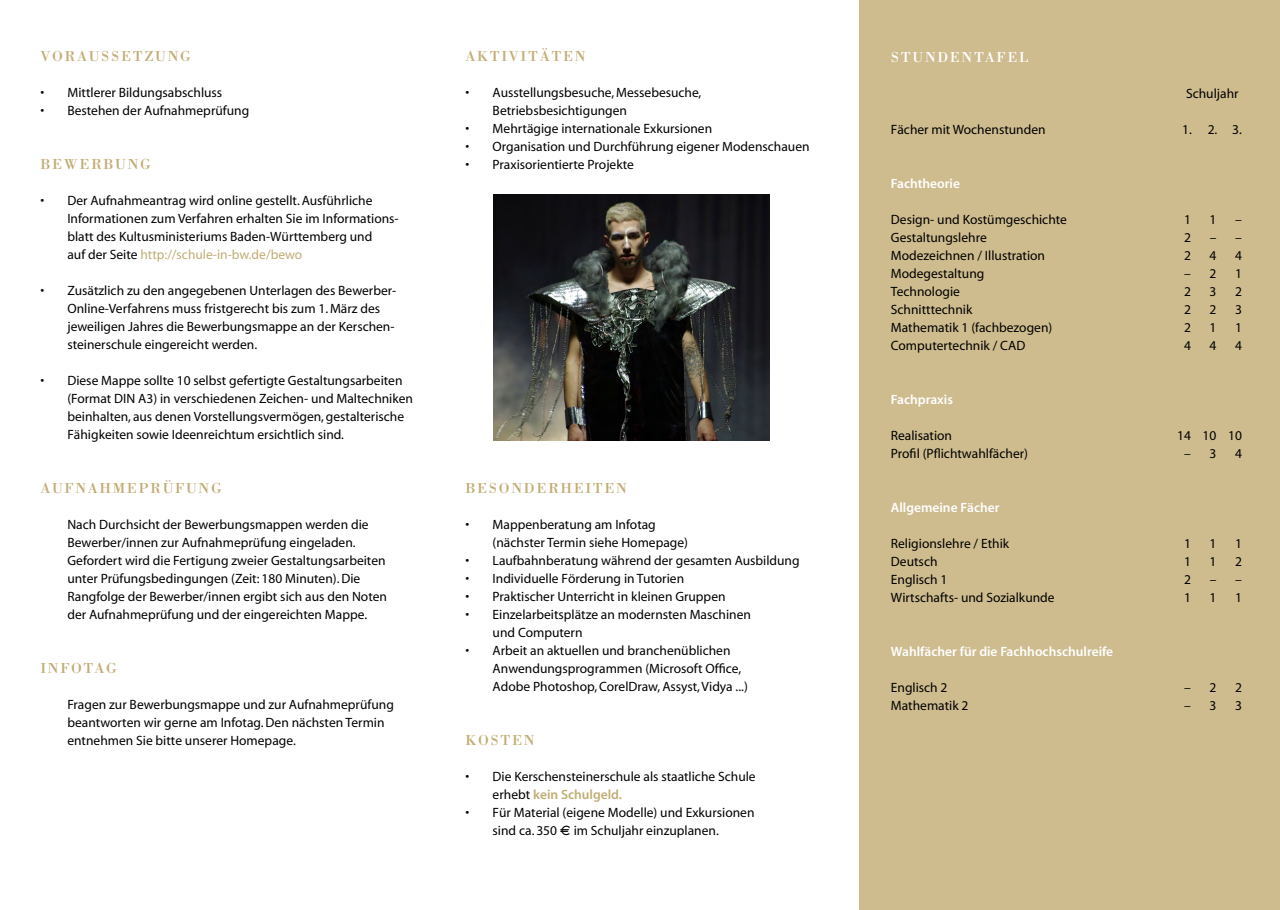
<style>
.page{position:relative;width:1280px;height:910px;background:#fff}
.page>*{position:absolute;margin:0;border:0;box-sizing:border-box;transform-origin:0 0}
.t1{font:15px "Bodoni";letter-spacing:.11em;color:#c1ac74}
.t2{font:15px "Bodoni";letter-spacing:.11em;color:#fff}
.t3{font:13.5px/18px "Myriad MM 400 600";color:#000}
.t4{font:13.5px "Myriad MM 565 600";color:#fff}
.t5{font:13.5px "Myriad MM 565 600";color:#c1ac74}
.s1{color:#c1ac74}
.s2{font-family:"Myriad MM 400 600";color:#000}
.s3{font-family:"Euro font";font-size:12px}
</style>
<div class="page">
<div style="left:859px;top:0;width:421px;height:910px;background:#cebc8f"></div>
<img style="left:493px;top:195px;width:276px;height:245px">
<p class="t1" style="left:40px;top:47px;width:152px">VORAUSSETZUNG</p>
<p class="t3" style="left:40px;top:84px;width:183px">• Mittlerer Bildungsabschluss</p>
<p class="t3" style="left:40px;top:102px;width:210px">• Bestehen der Aufnahmeprüfung</p>
<p class="t1" style="left:40px;top:155px;width:112px">BEWERBUNG</p>
<p class="t3" style="left:67px;top:192px;width:333px;text-indent:-27px">• Der Aufnahmeantrag wird online gestellt. Ausführliche Informationen zum Verfahren erhalten Sie im Informations&shy;blatt des Kultusministeriums Baden-Württemberg und<br>auf der Seite <span class="s1">http://schule-in-bw.de/bewo</span></p>
<p class="t3" style="left:67px;top:282px;width:330px;text-indent:-27px">• Zusätzlich zu den angegebenen Unterlagen des Bewerber-Online-Verfahrens muss fristgerecht bis zum 1. März des jeweiligen Jahres die Bewerbungsmappe an der Kerschen&shy;steinerschule eingereicht werden.</p>
<p class="t3" style="left:67px;top:372px;width:347px;text-indent:-27px">• Diese Mappe sollte 10 selbst gefertigte Gestaltungsarbeiten (Format DIN A3) in verschiedenen Zeichen- und Maltechniken beinhalten, aus denen Vorstellungsvermögen, gestalterische Fähigkeiten sowie Ideenreichtum ersichtlich sind.</p>
<p class="t1" style="left:40px;top:479px;width:183px">AUFNAHMEPRÜFUNG</p>
<p class="t3" style="left:67px;top:516px;width:321px">Nach Durchsicht der Bewerbungsmappen werden die Bewerber/innen zur Aufnahmeprüfung eingeladen.<br>Gefordert wird die Fertigung zweier Gestaltungsarbeiten unter Prüfungsbedingungen (Zeit: 180 Minuten). Die Rangfolge der Bewerber/innen ergibt sich aus den Noten der Aufnahmeprüfung und der eingereichten Mappe.</p>
<p class="t1" style="left:40px;top:659px;width:78px">INFOTAG</p>
<p class="t3" style="left:67px;top:696px;width:328px">Fragen zur Bewerbungsmappe und zur Aufnahmeprüfung beantworten wir gerne am Infotag. Den nächsten Termin entnehmen Sie bitte unserer Homepage.</p>
<p class="t1" style="left:466px;top:47px;width:121px">AKTIVITÄTEN</p>
<p class="t3" style="left:493px;top:84px;width:210px;text-indent:-27px">• Ausstellungsbesuche, Messebesuche,<br>Betriebsbesichtigungen</p>
<p class="t3" style="left:466px;top:120px;width:248px">• Mehrtägige internationale Exkursionen</p>
<p class="t3" style="left:466px;top:138px;width:345px">• Organisation und Durchführung eigener Modenschauen</p>
<p class="t3" style="left:466px;top:156px;width:170px">• Praxisorientierte Projekte</p>
<p class="t1" style="left:466px;top:479px;width:163px">BESONDERHEITEN</p>
<p class="t3" style="left:493px;top:516px;width:197px;text-indent:-27px">• Mappenberatung am Infotag (nächster Termin siehe Homepage)</p>
<p class="t3" style="left:466px;top:552px;width:336px">• Laufbahnberatung während der gesamten Ausbildung</p>
<p class="t3" style="left:466px;top:570px;width:220px">• Individuelle Förderung in Tutorien</p>
<p class="t3" style="left:466px;top:588px;width:261px">• Praktischer Unterricht in kleinen Gruppen</p>
<p class="t3" style="left:493px;top:606px;width:260px;text-indent:-27px">• Einzelarbeitsplätze an modernsten Maschinen und Computern</p>
<p class="t3" style="left:493px;top:642px;width:257px;text-indent:-27px">• Arbeit an aktuellen und branchenüblichen<br>Anwendungsprogrammen (Microsoft Office,<br>Adobe Photoshop, CorelDraw, Assyst, Vidya ...)</p>
<p class="t1" style="left:466px;top:731px;width:71px">KOSTEN</p>
<p class="t3" style="left:466px;top:768px;width:292px">• Die Kerschensteinerschule als staatliche Schule</p>
<p class="t5" style="left:493px;top:788px;width:131px"><span class="s2">erhebt</span> kein Schulgeld.</p>
<p class="t3" style="left:493px;top:804px;width:263px;text-indent:-27px">• Für Material (eigene Modelle) und Exkursionen sind ca. 350 <span class="s3">E</span> im Schuljahr einzuplanen.</p>
<p class="t2" style="left:891px;top:48px;width:139px">STUNDENTAFEL</p>
<p class="t3" style="left:1186px;top:85px;width:54px">Schuljahr</p>
<p class="t3" style="left:891px;top:121px;width:156px">Fächer mit Wochenstunden</p>
<p class="t3" style="left:1182px;top:121px;width:61px">1. 2. 3.</p>
<p class="t4" style="left:891px;top:177px;width:71px">Fachtheorie</p>
<p class="t3" style="left:891px;top:211px;width:178px">Design- und Kostümgeschichte</p>
<p class="t3" style="left:1184px;top:211px;width:8px">1</p>
<p class="t3" style="left:1209px;top:211px;width:8px">1</p>
<p class="t3" style="left:1235px;top:211px;width:8px">–</p>
<p class="t3" style="left:891px;top:229px;width:97px">Gestaltungslehre</p>
<p class="t3" style="left:1184px;top:229px;width:8px">2</p>
<p class="t3" style="left:1210px;top:229px;width:34px">– –</p>
<p class="t3" style="left:891px;top:247px;width:156px">Modezeichnen / Illustration</p>
<p class="t3" style="left:1184px;top:247px;width:8px">2</p>
<p class="t3" style="left:1209px;top:247px;width:8px">4</p>
<p class="t3" style="left:1235px;top:247px;width:8px">4</p>
<p class="t3" style="left:891px;top:265px;width:95px">Modegestaltung</p>
<p class="t3" style="left:1184px;top:265px;width:34px">– 2</p>
<p class="t3" style="left:1235px;top:265px;width:8px">1</p>
<p class="t3" style="left:891px;top:283px;width:71px">Technologie</p>
<p class="t3" style="left:1184px;top:283px;width:8px">2</p>
<p class="t3" style="left:1209px;top:283px;width:8px">3</p>
<p class="t3" style="left:1235px;top:283px;width:8px">2</p>
<p class="t3" style="left:891px;top:301px;width:83px">Schnitttechnik</p>
<p class="t3" style="left:1184px;top:301px;width:8px">2</p>
<p class="t3" style="left:1209px;top:301px;width:8px">2</p>
<p class="t3" style="left:1235px;top:301px;width:8px">3</p>
<p class="t3" style="left:891px;top:319px;width:163px">Mathematik 1 (fachbezogen)</p>
<p class="t3" style="left:1184px;top:319px;width:8px">2</p>
<p class="t3" style="left:1209px;top:319px;width:8px">1</p>
<p class="t3" style="left:1235px;top:319px;width:8px">1</p>
<p class="t3" style="left:891px;top:337px;width:136px">Computertechnik / CAD</p>
<p class="t3" style="left:1184px;top:337px;width:8px">4</p>
<p class="t3" style="left:1209px;top:337px;width:8px">4</p>
<p class="t3" style="left:1235px;top:337px;width:8px">4</p>
<p class="t4" style="left:891px;top:393px;width:64px">Fachpraxis</p>
<p class="t3" style="left:891px;top:427px;width:63px">Realisation</p>
<p class="t3" style="left:1177px;top:427px;width:66px">14 10 10</p>
<p class="t3" style="left:891px;top:445px;width:139px">Profil (Pflichtwahlfächer)</p>
<p class="t3" style="left:1184px;top:445px;width:34px">– 3</p>
<p class="t3" style="left:1235px;top:445px;width:8px">4</p>
<p class="t4" style="left:891px;top:501px;width:110px">Allgemeine Fächer</p>
<p class="t3" style="left:891px;top:535px;width:120px">Religionslehre / Ethik</p>
<p class="t3" style="left:1184px;top:535px;width:8px">1</p>
<p class="t3" style="left:1209px;top:535px;width:8px">1</p>
<p class="t3" style="left:1235px;top:535px;width:8px">1</p>
<p class="t3" style="left:891px;top:553px;width:48px">Deutsch</p>
<p class="t3" style="left:1184px;top:553px;width:8px">1</p>
<p class="t3" style="left:1209px;top:553px;width:8px">1</p>
<p class="t3" style="left:1235px;top:553px;width:8px">2</p>
<p class="t3" style="left:891px;top:571px;width:58px">Englisch 1</p>
<p class="t3" style="left:1184px;top:571px;width:8px">2</p>
<p class="t3" style="left:1210px;top:571px;width:34px">– –</p>
<p class="t3" style="left:891px;top:589px;width:165px">Wirtschafts- und Sozialkunde</p>
<p class="t3" style="left:1184px;top:589px;width:8px">1</p>
<p class="t3" style="left:1209px;top:589px;width:8px">1</p>
<p class="t3" style="left:1235px;top:589px;width:8px">1</p>
<p class="t4" style="left:891px;top:645px;width:224px">Wahlfächer für die Fachhochschulreife</p>
<p class="t3" style="left:891px;top:679px;width:58px">Englisch 2</p>
<p class="t3" style="left:1184px;top:679px;width:34px">– 2</p>
<p class="t3" style="left:1235px;top:679px;width:8px">2</p>
<p class="t3" style="left:891px;top:697px;width:79px">Mathematik 2</p>
<p class="t3" style="left:1184px;top:697px;width:34px">– 3</p>
<p class="t3" style="left:1235px;top:697px;width:8px">3</p>
</div>
